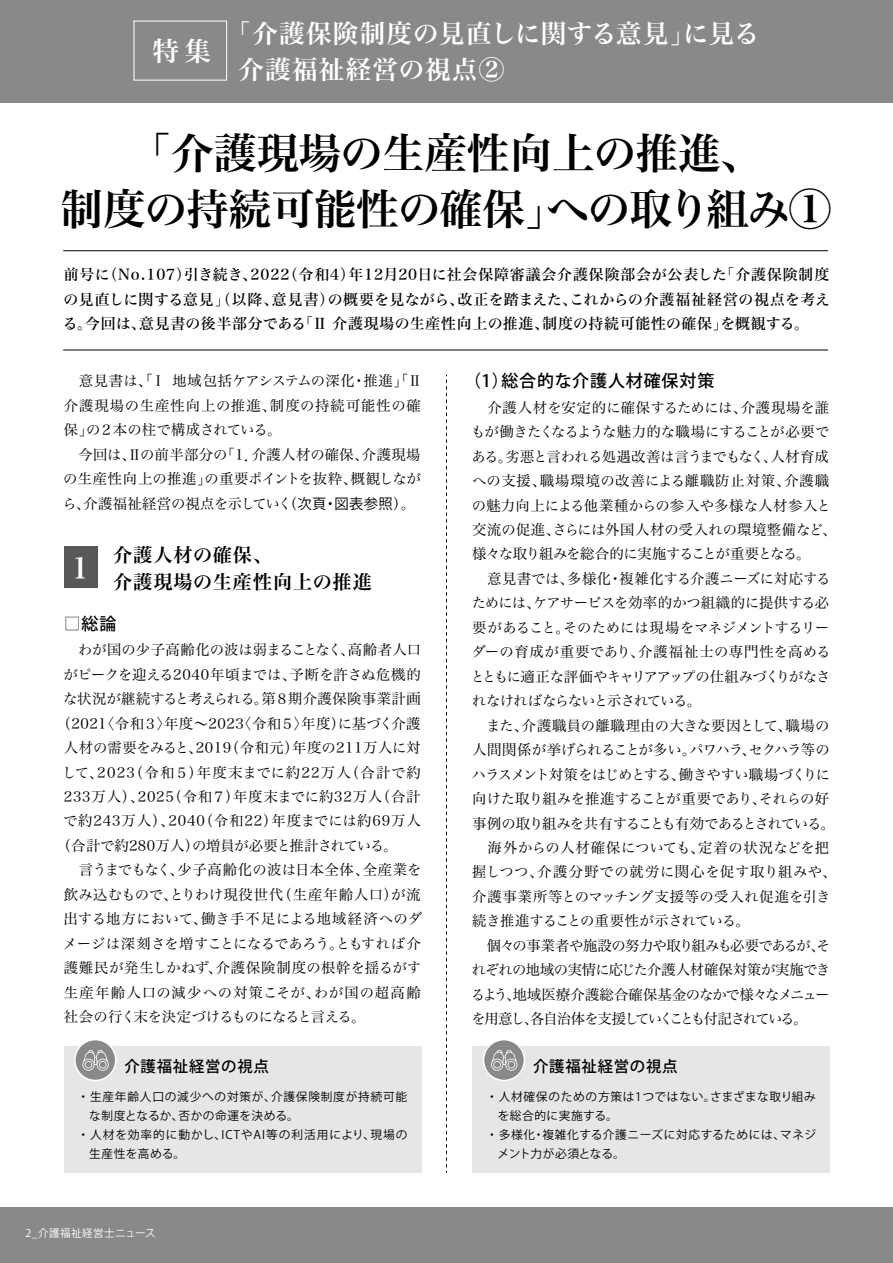
<style>
.page{position:relative;width:893px;height:1263px;background:#fff}
.page>*{position:absolute;margin:0;border:0;box-sizing:border-box;transform-origin:0 0}
.t1{font:42.45px/56.4px "Hira Min Std N W6";letter-spacing:-.01em;color:#000;text-align:center}
.t2{font:28.65px "Hira Min Std N W6";color:#fff}
.t3{font:26.55px "Hira Min Std N W6";color:#fff}
.t4{font:25.5px/36.2px "Hira Min Std N W6";letter-spacing:.05em;color:#fff}
.t5{font:19.2px/27.6px "Hira Min Std N W6";letter-spacing:.05em;color:#000}
.t6{font:500 16.95px "Koz Go Pr 6 N";letter-spacing:.05em;color:#000}
.t7{font:500 15.45px "Koz Go Pr 6 N";letter-spacing:.05em;color:#000}
.t8{font:14.85px/24.5px "Hira Min Std N W5";letter-spacing:.05em;color:#000;text-align:justify}
.t9{font:14.4px/24.5px "Hira Min Std N W3";letter-spacing:-.02em;color:#000}
.t10{font:14.4px/24.5px "Hira Min Std N W3";letter-spacing:.025em;color:#000}
.t11{font:14.4px "Hira Min Std N W3";color:#000}
.t12{font:14.4px "Hira Min Std N W3";letter-spacing:.035em;color:#000}
.t13{font:14.4px "Hira Min Std N W3";letter-spacing:.055em;color:#000}
.t14{font:14.4px "Hira Min Std N W3";letter-spacing:.065em;color:#000}
.t15{font:14.4px "Hira Min Std N W3";letter-spacing:.04em;color:#000}
.t16{font:14.4px "Hira Min Std N W3";letter-spacing:.09em;color:#000}
.t17{font:14.4px "Hira Min Std N W3";letter-spacing:.03em;color:#000}
.t18{font:14.4px "Hira Min Std N W3";letter-spacing:.06em;color:#000}
.t19{font:14.4px "Hira Min Std N W3";letter-spacing:-.045em;color:#000}
.t20{font:11.7px "Koz Go Pr 6 N";letter-spacing:.06em;color:#000}
.t21{font:11.7px "Koz Go Pr 6 N";letter-spacing:.085em;color:#000}
.t22{font:11.7px "Koz Go Pr 6 N";letter-spacing:.04em;color:#000}
.t23{font:11.7px "Koz Go Pr 6 N";letter-spacing:-.02em;color:#000}
.t24{font:10.65px "Koz Go Pro";letter-spacing:.035em;color:#fff}
.s1{font-family:"Koz Go Pr 6 N"}
.s2{color:#595757}
</style>
<div class="page">
<div style="left:0;top:1208px;width:893px;height:55px;background:#898989"></div>
<div style="left:0;top:0;width:893px;height:103px;background:#898989"></div>
<svg style="left:446px;top:375px;width:1px;height:797px"></svg>
<div style="left:134px;top:21px;width:93px;height:59px;border:1px solid #fff"></div>
<hr style="left:63px;top:350px;width:765px;height:1px;background:#000">
<hr style="left:63px;top:250px;width:765px;height:1px;background:#000">
<div style="left:64px;top:546px;width:34px;height:42px;background:#595757"></div>
<div style="left:472px;top:1047px;width:358px;height:126px;background:#e6e6e6"></div>
<div style="left:484px;top:1040px;width:40px;height:40px;background:#898989;border-radius:50%"></div>
<div style="left:483px;top:1039px;width:42px;height:42px;border:2px solid #fff;border-radius:50%"></div>
<svg style="left:491px;top:1050px;width:26px;height:21px"></svg>
<div style="left:64px;top:1047px;width:357px;height:126px;background:#e6e6e6"></div>
<div style="left:75px;top:1040px;width:41px;height:40px;background:#898989;border-radius:50%"></div>
<div style="left:74px;top:1039px;width:43px;height:42px;border:2px solid #fff;border-radius:50%"></div>
<svg style="left:82px;top:1050px;width:27px;height:21px"></svg>
<h3 class="t3" style="left:152px;top:31px;width:60px">特集</h3>
<h3 class="t4" style="left:238px;top:16px;width:523px;text-indent:-13px">「介護保険制度の見直しに関する意見」に見る介護福祉経営の視点②</h3>
<h1 class="t1" style="left:61px;top:125px;width:772px">「介護現場の生産性向上の推進、<br>制度の持続可能性の確保」への取り組み①</h1>
<p class="t8" style="left:63px;top:263px;width:769px">前号に（No.107）引き続き、2022（令和4）年12月20日に社会保障審議会介護保険部会が公表した「介護保険制度の見直しに関する意見」（以降、意見書）の概要を見ながら、改正を踏まえた、これからの介護福祉経営の視点を考える。今回は、意見書の後半部分である「Ⅱ 介護現場の生産性向上の推進、制度の持続可能性の確保」を概観する。</p>
<p class="t10" style="left:62px;top:368px;width:361px">　意見書は、「Ⅰ 地域包括ケアシステムの深化・推進」「Ⅱ介護現場の生産性向上の推進、制度の持続可能性の確保」の２本の柱で構成されている。<br>　今回は、Ⅱの前半部分の「1．介護人材の確保、介護現場の生産性向上の推進」の重要ポイントを抜粋、概観しながら、介護福祉経営の視点を示していく（<span class="s1">次頁・図表参照</span>）。</p>
<h3 class="t5" style="left:113px;top:541px;width:260px">介護人材の確保、<br>介護現場の生産性向上の推進</h3>
<p class="t6" style="left:64px;top:614px;width:54px"><span class="s2">□</span>総論</p>
<p class="t11" style="left:64px;top:639px;width:359px">　わが国の少子高齢化の波は弱まることなく、高齢者人口</p>
<p class="t11" style="left:63px;top:664px;width:359px">がピークを迎える2040年頃までは、予断を許さぬ危機的</p>
<p class="t11" style="left:63px;top:688px;width:359px">な状況が継続すると考えられる。第８期介護保険事業計画</p>
<p class="t12" style="left:57px;top:713px;width:365px">（2021〈令和３〉年度～2023〈令和５〉年度）に基づく介護</p>
<p class="t15" style="left:64px;top:737px;width:358px">人材の需要をみると、2019（令和元）年度の211万人に対</p>
<p class="t16" style="left:62px;top:762px;width:360px">して、2023（令和５）年度末までに約22万人（合計で約</p>
<p class="t13" style="left:64px;top:786px;width:358px">233万人）、2025（令和７）年度末までに約32万人（合計</p>
<p class="t14" style="left:63px;top:811px;width:359px">で約243万人）、2040（令和22）年度までには約69万人</p>
<p class="t11" style="left:57px;top:835px;width:342px">（合計で約280万人）の増員が必要と推計されている。</p>
<p class="t11" style="left:64px;top:860px;width:359px">　言うまでもなく、少子高齢化の波は日本全体、全産業を</p>
<p class="t10" style="left:64px;top:882px;width:358px">飲み込むもので、とりわけ現役世代（生産年齢人口）が流</p>
<p class="t11" style="left:63px;top:908px;width:360px">出する地方において、働き手不足による地域経済へのダ</p>
<p class="t9" style="left:63px;top:931px;width:359px">メージは深刻さを増すことになるであろう。ともすれば介</p>
<p class="t17" style="left:64px;top:957px;width:359px">護難民が発生しかねず、介護保険制度の根幹を揺るがす</p>
<p class="t18" style="left:64px;top:982px;width:358px">生産年齢人口の減少への対策こそが、わが国の超高齢</p>
<p class="t19" style="left:64px;top:1006px;width:303px">社会の行く末を決定づけるものになると言える。</p>
<h2 class="t2" style="left:71px;top:547px;width:19px">1</h2>
<h3 class="t5" style="left:64px;top:541px;width:21px">　</h3>
<p class="t7" style="left:124px;top:1058px;width:146px">介護福祉経営の視点</p>
<p class="t20" style="left:78px;top:1090px;width:331px">・生産年齢人口の減少への対策が、介護保険制度が持続可能</p>
<p class="t22" style="left:89px;top:1109px;width:211px">な制度となるか、否かの命運を決める。</p>
<p class="t21" style="left:78px;top:1128px;width:331px">・人材を効率的に動かし、ICTやAI等の利活用により、現場の</p>
<p class="t22" style="left:89px;top:1147px;width:97px">生産性を高める。</p>
<p class="t24" style="left:26px;top:1227px;width:132px">2_介護福祉経営士ニュース</p>
<p class="t6" style="left:464px;top:372px;width:252px">（1）総合的な介護人材確保対策</p>
<p class="t9" style="left:470px;top:395px;width:367px">　介護人材を安定的に確保するためには、介護現場を誰もが働きたくなるような魅力的な職場にすることが必要である。劣悪と言われる処遇改善は言うまでもなく、人材育成への支援、職場環境の改善による離職防止対策、介護職の魅力向上による他業種からの参入や多様な人材参入と交流の促進、さらには外国人材の受入れの環境整備など、様々な取り組みを総合的に実施することが重要となる。<br>　意見書では、多様化・複雑化する介護ニーズに対応するためには、ケアサービスを効率的かつ組織的に提供する必要があること。そのためには現場をマネジメントするリーダーの育成が重要であり、介護福祉士の専門性を高めるとともに適正な評価やキャリアアップの仕組みづくりがなされなければならないと示されている。<br>　また、介護職員の離職理由の大きな要因として、職場の人間関係が挙げられることが多い。パワハラ、セクハラ等のハラスメント対策をはじめとする、働きやすい職場づくりに向けた取り組みを推進することが重要であり、それらの好事例の取り組みを共有することも有効であるとされている。　海外からの人材確保についても、定着の状況などを把握しつつ、介護分野での就労に関心を促す取り組みや、介護事業所等とのマッチング支援等の受入れ促進を引き続き推進することの重要性が示されている。<br>　個々の事業者や施設の努力や取り組みも必要であるが、それぞれの地域の実情に応じた介護人材確保対策が実施できるよう、地域医療介護総合確保基金のなかで様々なメニューを用意し、各自治体を支援していくことも付記されている。</p>
<p class="t7" style="left:533px;top:1058px;width:146px">介護福祉経営の視点</p>
<p class="t20" style="left:486px;top:1090px;width:331px">・人材確保のための方策は1つではない。さまざまな取り組み</p>
<p class="t20" style="left:498px;top:1109px;width:122px">を総合的に実施する。</p>
<p class="t20" style="left:486px;top:1128px;width:331px">・多様化・複雑化する介護ニーズに対応するためには、マネジ</p>
<p class="t23" style="left:497px;top:1147px;width:129px">メント力が必須となる。</p>
</div>
